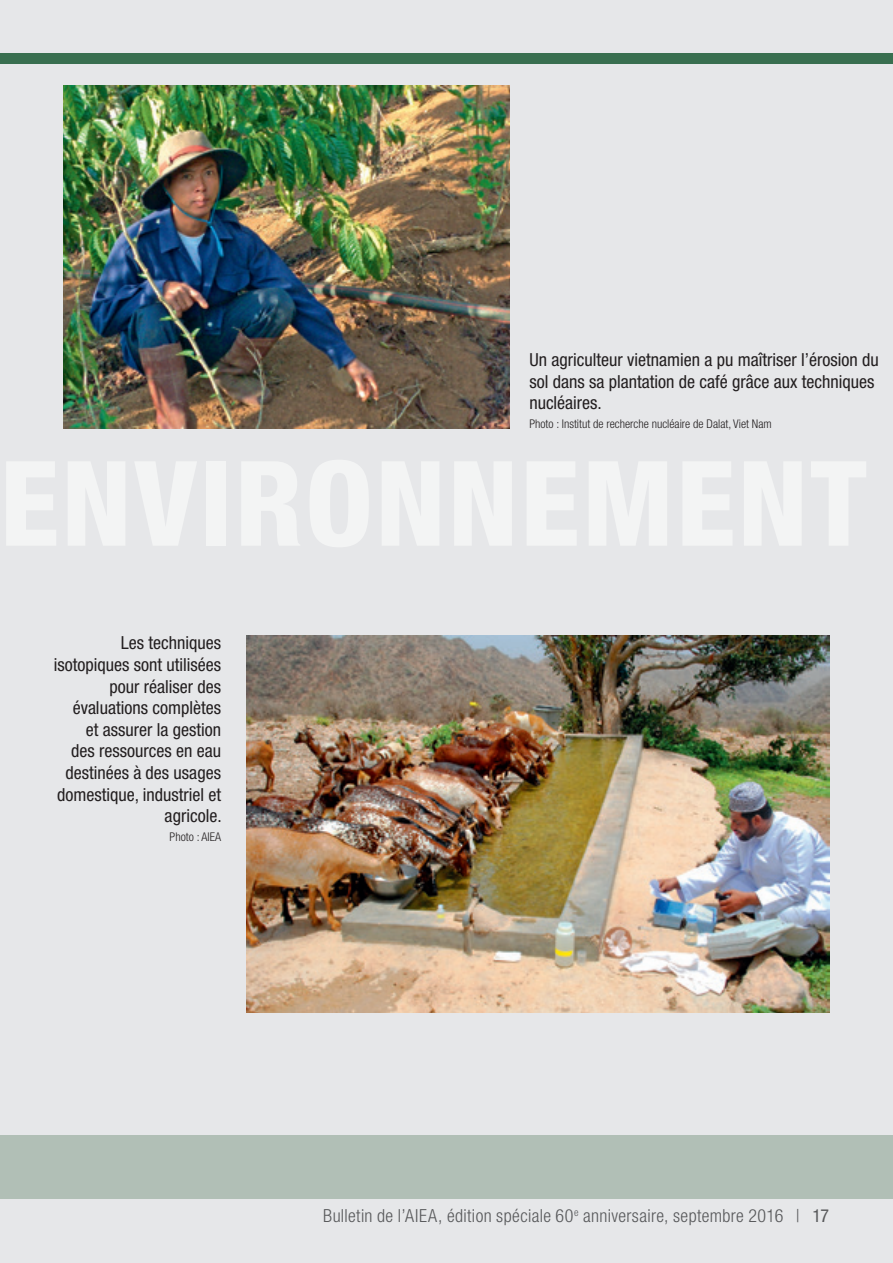
<style>
.page{position:relative;width:893px;height:1263px;background:#e6e7e9}
.page>*{position:absolute;margin:0;border:0;box-sizing:border-box;transform-origin:0 0}
.t1{font:condensed 18px/21.6px "Helvetica Neue";color:#231f20;text-align:right}
.t2{font:300 condensed 18px "Helvetica Neue";letter-spacing:.02em;color:#57585a}
.t3{font:300 condensed 12px "Helvetica Neue";color:#231f20}
.s1{font-weight:400}
</style>
<div class="page">
<div style="left:0;top:53px;width:893px;height:11px;background:#396f50"></div>
<div style="left:0;top:1135px;width:893px;height:64px;background:#b1bfb6"></div>
<img style="left:64px;top:85px;width:446px;height:343px">
<img style="left:247px;top:635px;width:582px;height:377px">
<p class="t1" style="left:54px;top:632px;width:169px">Les techniques isotopiques sont utilisées pour réaliser des évaluations complètes<br>et assurer la gestion<br>des ressources en eau destinées à des usages domestique, industriel et agricole.</p>
<p class="t3" style="left:170px;top:830px;width:53px">Photo : AIEA</p>
<p class="t1" style="left:529px;top:349px;width:351px;text-align:left">Un agriculteur vietnamien a pu maîtriser l’érosion du sol dans sa plantation de café grâce aux techniques nucléaires.</p>
<p class="t3" style="left:529px;top:417px;width:244px">Photo : Institut de recherche nucléaire de Dalat, Viet Nam</p>
<p class="t2" style="left:323px;top:1205px;width:508px">Bulletin de l’AIEA, édition spéciale 60<sup>e</sup> anniversaire, septembre 2016 | <span class="s1">17</span></p>
</div>
